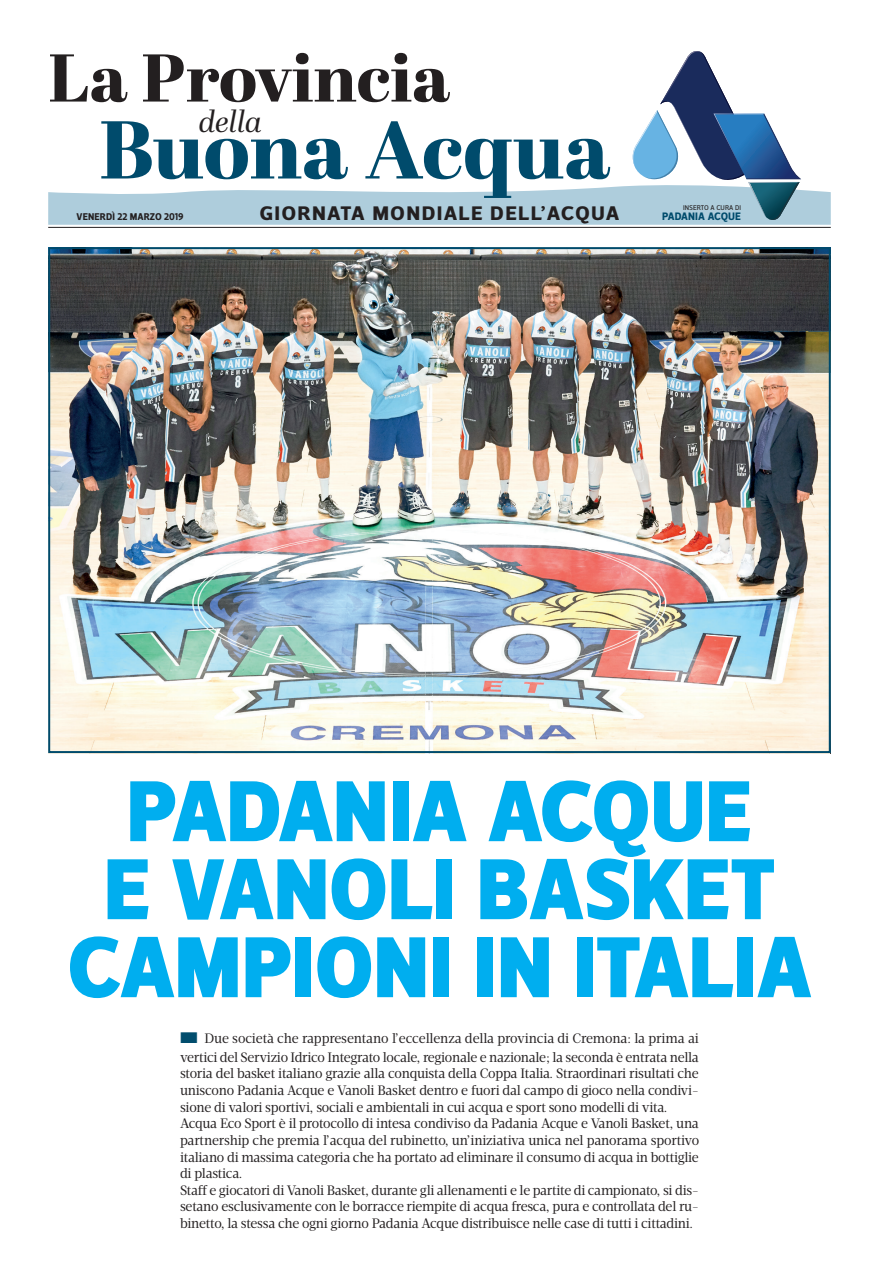
<style>
.page{position:relative;width:879px;height:1279px;background:#fff}
.page>*{position:absolute;margin:0;border:0;box-sizing:border-box;transform-origin:0 0}
.t1{font:900 88px/78px "Velino Sans";letter-spacing:-.01em;color:#00aeef;text-align:center}
.t2{font:800 81.7px "Abril Display";color:#004b6c;scale:1.04 1}
.t3{font:800 67.3px "Abril Display";color:#231f20;scale:1.04 1}
.t4{font:italic 30px "Abril Display";color:#231f20}
.t5{font:700 20px "Velino Sans";letter-spacing:.055em;color:#231f20;scale:1.1 1}
.t6{font:14px/16.6px "Velino Text";letter-spacing:-.02em;color:#231f20;scale:.94 1}
.t7{font:700 11px "Velino Sans";letter-spacing:.005em;color:#004b6c}
.t8{font:700 10px "Velino Sans";letter-spacing:.005em;color:#231f20}
.t9{font:7px "Velino Sans";letter-spacing:.005em;color:#231f20}
.s1{color:#014d6d}
</style>
<div class="page">
<hr style="left:48px;top:227px;width:783px;height:1px;background:#231f20">
<svg style="left:48px;top:51px;width:783px;height:174px"></svg>
<img style="left:51px;top:250px;width:777px;height:500px">
<h3 class="t3" style="left:48px;top:31px;width:388px">La Provincia</h3>
<h2 class="t2" style="left:99px;top:93px;width:493px">Buona Acqua</h2>
<h3 class="t4" style="left:199px;top:100px;width:65px">della</h3>
<p class="t8" style="left:77px;top:210px;width:108px">VENERDÌ 22 MARZO 2019</p>
<h3 class="t5" style="left:260px;top:201px;width:329px">GIORNATA MONDIALE DELL’ACQUA</h3>
<p class="t9" style="left:683px;top:203px;width:60px">INSERTO A CURA DI</p>
<p class="t7" style="left:662px;top:209px;width:81px">PADANIA ACQUE</p>
<h1 class="t1" style="left:67px;top:773px;width:746px">PADANIA ACQUE<br>E VANOLI BASKET<br>CAMPIONI IN ITALIA</h1>
<p class="t6" style="left:180px;top:1029px;width:553px;line-height:18.6px"><span class="s1">■</span> Due società che rappresentano l’eccellenza della provincia di Cremona: la prima ai vertici del Servizio Idrico Integrato locale, regionale e nazionale; la seconda è entrata nella</p>
<p class="t6" style="left:180px;top:1065px;width:554px">storia del basket italiano grazie alla conquista della Coppa Italia. Straordinari risultati che uniscono Padania Acque e Vanoli Basket dentro e fuori dal campo di gioco nella condivi&shy;sione di valori sportivi, sociali e ambientali in cui acqua e sport sono modelli di vita.<br>Acqua Eco Sport è il protocollo di intesa condiviso da Padania Acque e Vanoli Basket, una partnership che premia l’acqua del rubinetto, un’iniziativa unica nel panorama sportivo italiano di massima categoria che ha portato ad eliminare il consumo di acqua in bottiglie di plastica.<br>Staff e giocatori di Vanoli Basket, durante gli allenamenti e le partite di campionato, si dis&shy;setano esclusivamente con le borracce riempite di acqua fresca, pura e controllata del ru&shy;binetto, la stessa che ogni giorno Padania Acque distribuisce nelle case di tutti i cittadini.</p>
</div>
